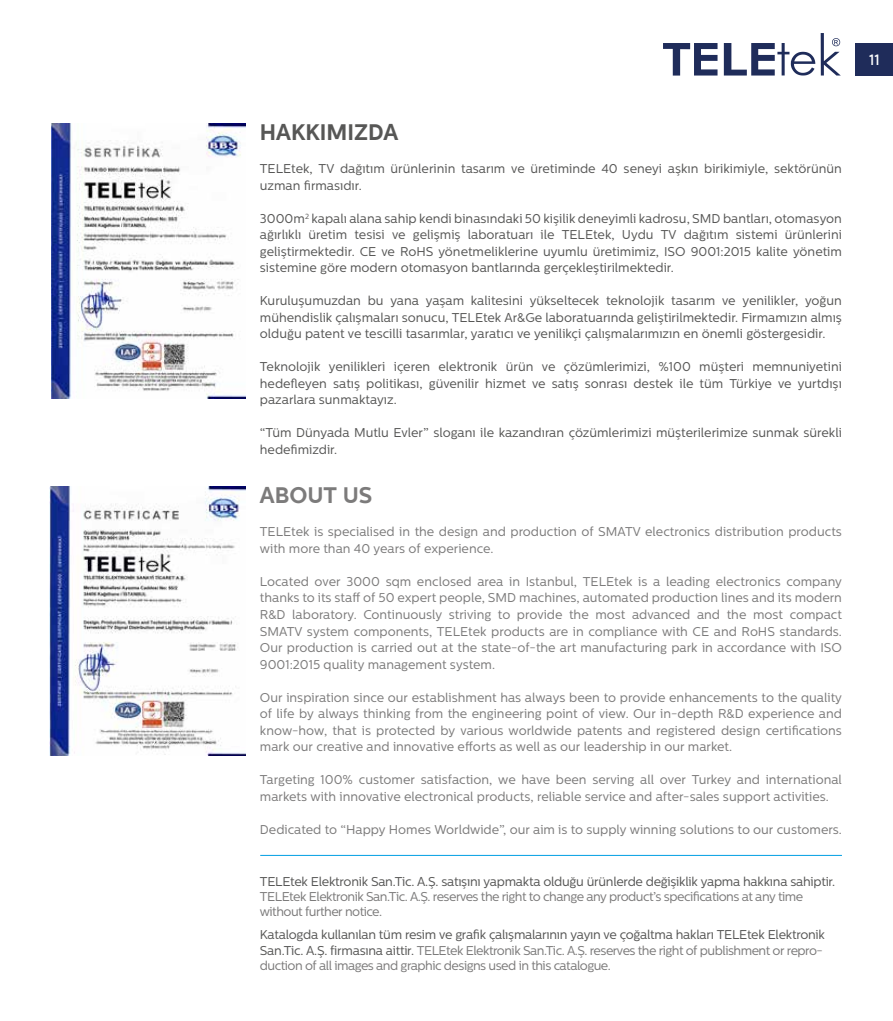
<style>
.page{position:relative;width:893px;height:1021px;background:#fff}
.page>*{position:absolute;margin:0;border:0;box-sizing:border-box;transform-origin:0 0}
.t1{font:700 22.5px "Centrale Sans";color:#575756}
.t2{font:700 22.5px "Centrale Sans";color:#7c7b7b}
.t3{font:500 15px "Centrale Sans";color:#fff}
.t4{font:12.75px/16.5px "Centrale Sans";letter-spacing:-.005em;color:#7c7b7b}
.t5{font:12.75px/16.5px "Centrale Sans";color:#575756;text-align:justify}
.t6{font:12.75px/15.3px "Centrale Sans";letter-spacing:-.04em;color:#7c7b7b}
.t7{font:12.75px "Centrale Sans";letter-spacing:-.02em;color:#575756}
.s1{color:#575756}
</style>
<div class="page">
<div style="left:856px;top:43px;width:37px;height:32px;background:#1f2c5a"></div>
<svg style="left:663px;top:43px;width:54px;height:33px"></svg>
<svg style="left:724px;top:43px;width:91px;height:32px"></svg>
<svg style="left:821px;top:33px;width:20px;height:42px"></svg>
<hr style="left:260px;top:855px;width:582px;height:1px;background:#009fe3">
<img style="left:51px;top:123px;width:195px;height:275px">
<img style="left:49px;top:486px;width:196px;height:269px">
<h1 class="t1" style="left:260px;top:119px;width:140px">HAKKIMIZDA</h1>
<p class="t5" style="left:260px;top:160px;width:583px">TELEtek, TV dağıtım ürünlerinin tasarım ve üretiminde 40 seneyi aşkın birikimiyle, sektörünün uzman firmasıdır.</p>
<p class="t5" style="left:260px;top:210px;width:584px">3000m<sup>2</sup> kapalı alana sahip kendi binasındaki 50 kişilik deneyimli kadrosu, SMD bantları, otomasyon ağırlıklı üretim tesisi ve gelişmiş laboratuarı ile TELEtek, Uydu TV dağıtım sistemi ürünlerini geliştirmektedir. CE ve RoHS yönetmeliklerine uyumlu üretimimiz, ISO 9001:2015 kalite yönetim sistemine göre modern otomasyon bantlarında gerçekleştirilmektedir.</p>
<p class="t5" style="left:260px;top:292px;width:583px">Kuruluşumuzdan bu yana yaşam kalitesini yükseltecek teknolojik tasarım ve yenilikler, yoğun mühendislik çalışmaları sonucu, TELEtek Ar&amp;Ge laboratuarında geliştirilmektedir. Firmamızın almış olduğu patent ve tescilli tasarımlar, yaratıcı ve yenilikçi çalışmalarımızın en önemli göstergesidir.</p>
<p class="t5" style="left:260px;top:358px;width:583px">Teknolojik yenilikleri içeren elektronik ürün ve çözümlerimizi, %100 müşteri memnuniyetini hedefleyen satış politikası, güvenilir hizmet ve satış sonrası destek ile tüm Türkiye ve yurtdışı pazarlara sunmaktayız.</p>
<p class="t5" style="left:260px;top:424px;width:584px">“Tüm Dünyada Mutlu Evler” sloganı ile kazandıran çözümlerimizi müşterilerimize sunmak sürekli hedefimizdir.</p>
<h1 class="t2" style="left:260px;top:482px;width:114px">ABOUT US</h1>
<p class="t4" style="left:260px;top:523px;width:584px">TELEtek is specialised in the design and production of SMATV electronics distribution products with more than 40 years of experience.</p>
<p class="t4" style="left:260px;top:573px;width:584px;text-align:justify">Located over 3000 sqm enclosed area in Istanbul, TELEtek is a leading electronics company thanks to its staff of 50 expert people, SMD machines, automated production lines and its modern R&amp;D laboratory. Continuously striving to provide the most advanced and the most compact SMATV system components, TELEtek products are in compliance with CE and RoHS standards.<br>Our production is carried out at the state-of-the art manufacturing park in accordance with ISO 9001:2015 quality management system.</p>
<p class="t4" style="left:260px;top:688px;width:584px;text-align:justify">Our inspiration since our establishment has always been to provide enhancements to the quality of life by always thinking from the engineering point of view. Our in-depth R&amp;D experience and know-how, that is protected by various worldwide patents and registered design certifications mark our creative and innovative efforts as well as our leadership in our market.</p>
<p class="t4" style="left:260px;top:771px;width:583px">Targeting 100% customer satisfaction, we have been serving all over Turkey and international markets with innovative electronical products, reliable service and after-sales support activities.</p>
<p class="t4" style="left:260px;top:820px;width:584px">Dedicated to “Happy Homes Worldwide”, our aim is to supply winning solutions to our customers.</p>
<p class="t7" style="left:260px;top:874px;width:577px">TELEtek Elektronik San.Tic. A.Ş. satışını yapmakta olduğu ürünlerde değişiklik yapma hakkına sahiptir.</p>
<p class="t6" style="left:260px;top:889px;width:545px">TELEtek Elektronik San.Tic. A.Ş. reserves the right to change any product’s specifications at any time without further notice.</p>
<p class="t6" style="left:260px;top:927px;width:567px"><span class="s1">Katalogda kullanılan tüm resim ve grafik çalışmalarının yayın ve çoğaltma hakları TELEtek Elektronik<br>San.Tic. A.Ş. f irmasına aittir.</span> TELEtek Elektronik San.Tic. A.Ş. reserves the right of publishment or repro&shy;duction of all images and graphic designs used in this catalogue.</p>
<p class="t3" style="left:869px;top:51px;width:12px">11</p>
</div>
